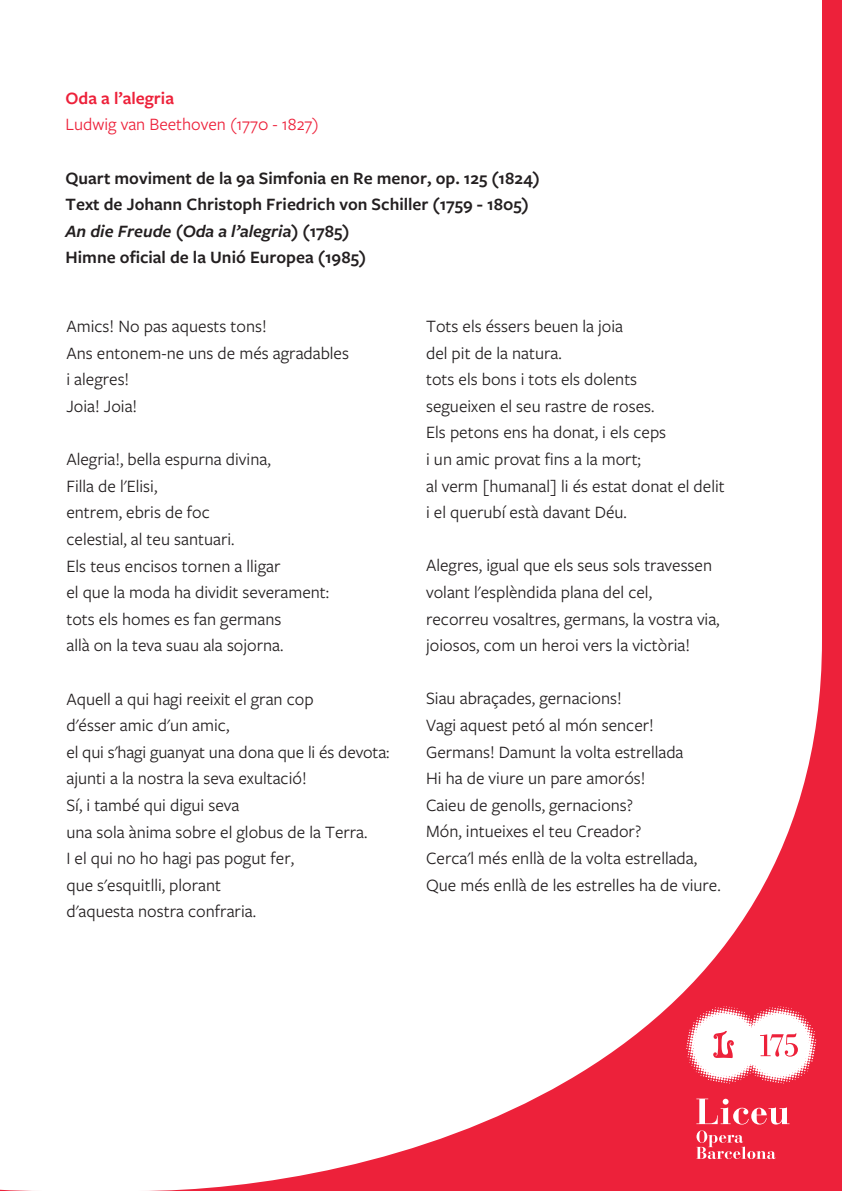
<style>
.page{position:relative;width:842px;height:1191px;background:#ed213a}
.page>*{position:absolute;margin:0;border:0;box-sizing:border-box;transform-origin:0 0}
.t1{font:18px/26.6px "Freight Sans Pro";color:#231f20}
.t2{font:600 18px/26.6px "Freight Sans Pro";color:#231f20}
.t3{font:18px "Freight Sans Pro";color:#ed213a}
.t4{font:600 18px "Freight Sans Pro";color:#ed213a}
.s1{font-style:italic}
</style>
<div class="page">
<div style="left:0;top:0;width:822px;height:1191px;background:#fff"></div>
<svg style="left:696px;top:1098px;width:93px;height:26px"></svg>
<svg style="left:696px;top:1130px;width:79px;height:29px"></svg>
<svg style="left:686px;top:1006px;width:130px;height:77px"></svg>
<p class="t4" style="left:66px;top:86px;width:110px">Oda a l’alegria</p>
<p class="t3" style="left:66px;top:112px;width:255px">Ludwig van Beethoven (1770 - 1827)</p>
<p class="t2" style="left:66px;top:164px;width:476px">Quart moviment de la 9a Simfonia en Re menor, op. 125 (1824)<br>Text de Johann Christoph Friedrich von Schiller (1759 - 1805)<br><span class="s1">An die Freude (Oda a l’alegria)</span> (1785)<br>Himne oficial de la Unió Europea (1985)</p>
<p class="t1" style="left:66px;top:312px;width:284px">Amics! No pas aquests tons!<br>Ans entonem-ne uns de més agradables i alegres!<br>Joia! Joia!</p>
<p class="t1" style="left:66px;top:445px;width:264px">Alegria!, bella espurna divina,<br>Filla de l'Elisi,<br>entrem, ebris de foc<br>celestial, al teu santuari.<br>Els teus encisos tornen a lligar<br>el que la moda ha dividit severament: tots els homes es fan germans<br>allà on la teva suau ala sojorna.</p>
<p class="t1" style="left:66px;top:684px;width:325px">Aquell a qui hagi reeixit el gran cop<br>d'ésser amic d'un amic,<br>el qui s'hagi guanyat una dona que li és devota: ajunti a la nostra la seva exultació!<br>Sí, i també qui digui seva<br>una sola ànima sobre el globus de la Terra.<br>I el qui no ho hagi pas pogut fer,<br>que s'esquitlli, plorant<br>d'aquesta nostra confraria.</p>
<p class="t1" style="left:426px;top:312px;width:300px">Tots els éssers beuen la joia<br>del pit de la natura.<br>tots els bons i tots els dolents<br>segueixen el seu rastre de roses.<br>Els petons ens ha donat, i els ceps<br>i un amic provat fins a la mort;<br>al verm [humanal] li és estat donat el delit i el querubí està davant Déu.</p>
<p class="t1" style="left:426px;top:551px;width:295px">Alegres, igual que els seus sols travessen volant l'esplèndida plana del cel,<br>recorreu vosaltres, germans, la vostra via, joiosos, com un heroi vers la victòria!</p>
<p class="t1" style="left:426px;top:684px;width:296px">Siau abraçades, gernacions!<br>Vagi aquest petó al món sencer!<br>Germans! Damunt la volta estrellada<br>Hi ha de viure un pare amorós!<br>Caieu de genolls, gernacions?<br>Món, intueixes el teu Creador?<br>Cerca'l més enllà de la volta estrellada, Que més enllà de les estrelles ha de viure.</p>
</div>
